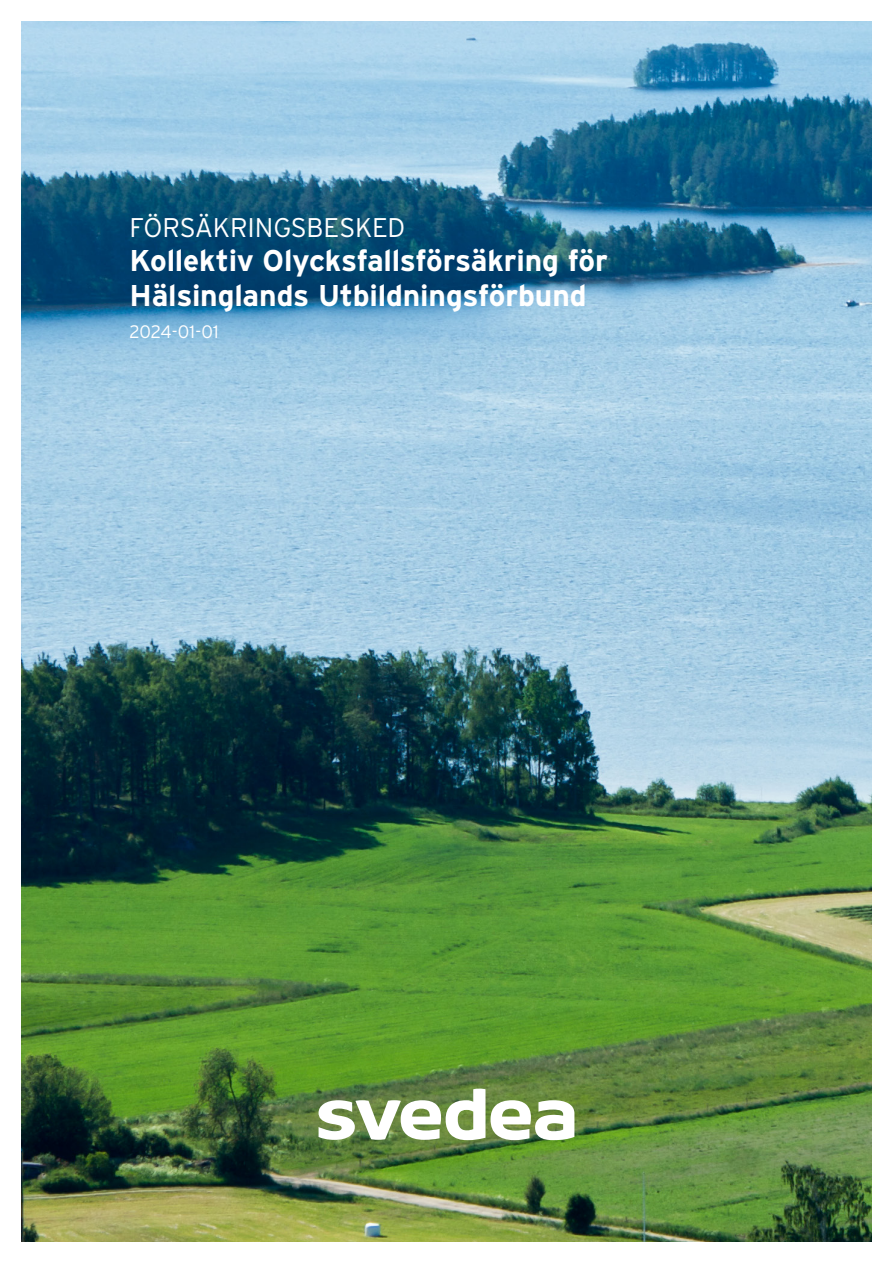
<style>
.page{position:relative;width:893px;height:1263px;background:#fff}
.page>*{position:absolute;margin:0;border:0;box-sizing:border-box;transform-origin:0 0}
.t1{font:700 30px "Interstate";letter-spacing:-.005em;color:#fff}
.t2{font:300 27px "Interstate";letter-spacing:-.01em;color:#fff}
.Rubrik_1{font:300 18px "Interstate";letter-spacing:-.015em;color:#fff}
</style>
<div class="page">
<img style="left:21px;top:21px;width:850px;height:1221px">
<svg style="left:491px;top:1100px;width:83px;height:40px"></svg>
<svg style="left:319px;top:1089px;width:166px;height:51px"></svg>
<p class="t2" style="left:130px;top:212px;width:277px">FÖRSÄKRINGSBESKED</p>
<p class="t1" style="left:130px;top:244px;width:480px">Kollektiv Olycksfallsförsäkring för</p>
<p class="t1" style="left:130px;top:279px;width:459px">Hälsinglands Utbildningsförbund</p>
<p class="Rubrik_1" style="left:130px;top:321px;width:91px">2024-01-01</p>
</div>
